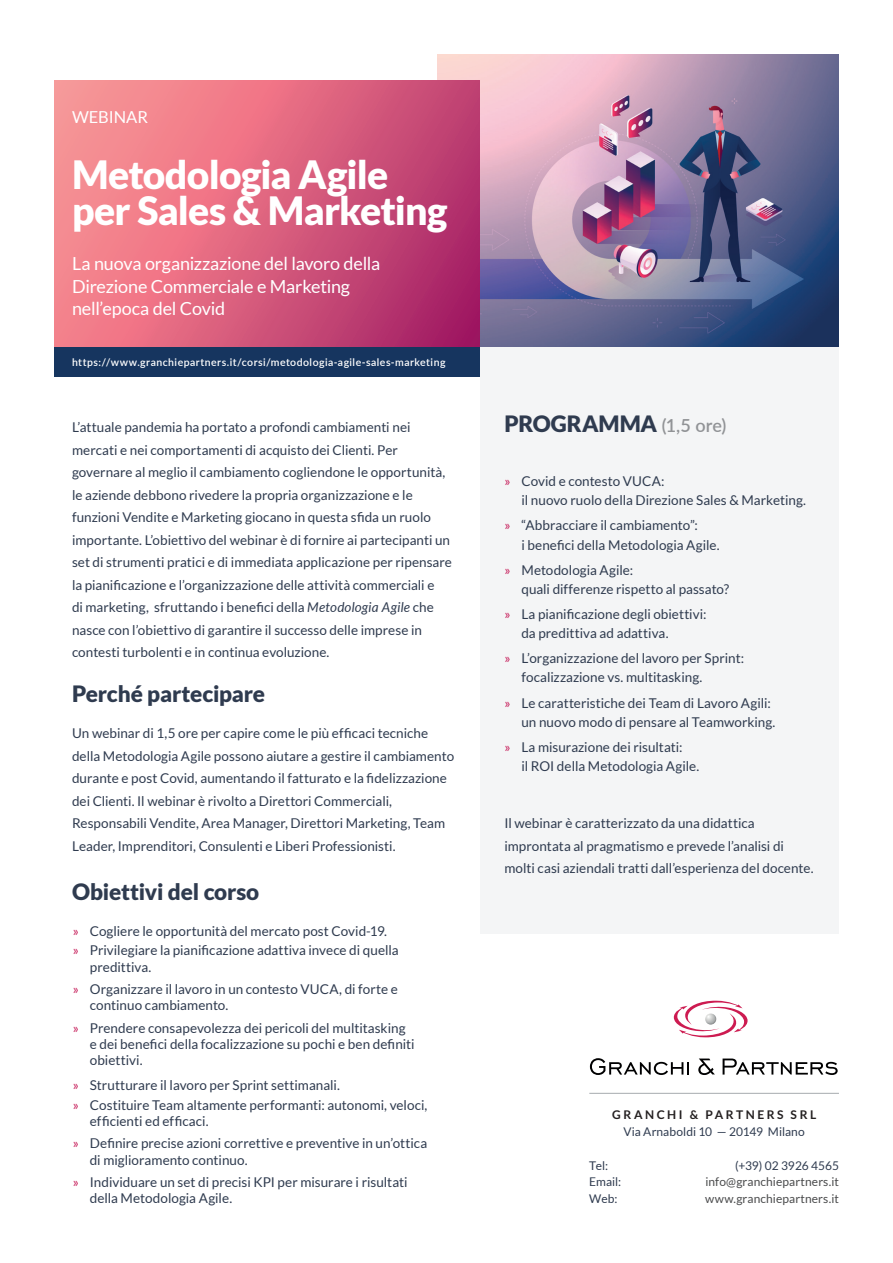
<style>
.page{position:relative;width:893px;height:1263px;background:#fff}
.page>*{position:absolute;margin:0;border:0;box-sizing:border-box;transform-origin:0 0}
.t1{font:900 39px/36px "Lato";letter-spacing:-.02em;color:#fff}
.t2{font:900 22.5px "Lato";letter-spacing:-.01em;color:#2f3b4f}
.t3{font:18px/22.5px "Lato";letter-spacing:-.01em;color:#fff}
.t4{font:16.5px "Lato";letter-spacing:-.005em;color:#fff}
.t5{font:13.5px/22.5px "Lato";color:#2f3b4f}
.t6{font:12px "Lato";letter-spacing:.005em;color:#2f3b4f}
.t7{font:12px "Lato";letter-spacing:.01em;color:#4b4c4d}
.t8{font:700 12px "Lato";letter-spacing:.21em;color:#231f20}
.t9{font:600 10.5px "Lato";letter-spacing:.045em;color:#fff}
.s1{font-style:italic}
.s2{color:#c7205c}
.s3{font-weight:600;font-size:18px;color:#919396}
</style>
<div class="page">
<img style="left:437px;top:54px;width:402px;height:293px">
<svg style="left:54px;top:81px;width:425px;height:266px;background:#d9617f"></svg>
<div style="left:54px;top:347px;width:425px;height:29px;background:#16355f"></div>
<svg style="left:674px;top:1000px;width:74px;height:37px"></svg>
<div style="left:705px;top:1014px;width:11px;height:10px;border:1px solid #fff;border-radius:50%"></div>
<svg style="left:590px;top:1058px;width:99px;height:17px"></svg>
<svg style="left:698px;top:1058px;width:17px;height:17px"></svg>
<svg style="left:723px;top:1058px;width:115px;height:17px"></svg>
<hr style="left:589px;top:1093px;width:250px;height:1px;background:#a6abaf">
<div style="left:480px;top:347px;width:359px;height:587px;background:#f4f5f6"></div>
<p class="t4" style="left:72px;top:107px;width:78px">WEBINAR</p>
<h1 class="t1" style="left:72px;top:156px;width:377px">Metodologia Agile per Sales &amp; Marketing</h1>
<h3 class="t3" style="left:72px;top:252px;width:310px">La nuova organizzazione del lavoro della<br>Direzione Commerciale e Marketing nell’epoca del Covid</h3>
<p class="t9" style="left:72px;top:355px;width:375px">https://www.granchiepartners.it/corsi/metodologia-agile-sales-marketing</p>
<p class="t5" style="left:72px;top:416px;width:381px">L’attuale pandemia ha portato a profondi cambiamenti nei mercati e nei comportamenti di acquisto dei Clienti. Per governare al meglio il cambiamento cogliendone le opportunità, le aziende debbono rivedere la propria organizzazione e le funzioni Vendite e Marketing giocano in questa sfida un ruolo importante. L’obiettivo del webinar è di fornire ai partecipanti un set di strumenti pratici e di immediata applicazione per ripensare la pianificazione e l’organizzazione delle attività commerciali e<br>di marketing, sfruttando i benefici della <span class="s1">Metodologia Agile</span> che nasce con l’obiettivo di garantire il successo delle imprese in contesti turbolenti e in continua evoluzione.</p>
<h2 class="t2" style="left:72px;top:681px;width:195px">Perché partecipare</h2>
<p class="t5" style="left:72px;top:722px;width:384px">Un webinar di 1,5 ore per capire come le più efficaci tecniche della Metodologia Agile possono aiutare a gestire il cambiamento durante e post Covid, aumentando il fatturato e la fidelizzazione dei Clienti. Il webinar è rivolto a Direttori Commerciali, Responsabili Vendite, Area Manager, Direttori Marketing, Team Leader, Imprenditori, Consulenti e Liberi Professionisti.</p>
<h2 class="t2" style="left:72px;top:879px;width:189px">Obiettivi del corso</h2>
<p class="t5" style="left:73px;top:921px;width:327px;line-height:19.4px"><span class="s2">»</span> Cogliere le opportunità del mercato post Covid-19.<br><span class="s2">»</span> Privilegiare la pianificazione adattiva invece di quella</p>
<p class="t5" style="left:73px;top:955px;width:327px;text-indent:17px">predittiva.<br><span class="s2">»</span> Organizzare il lavoro in un contesto VUCA, di forte e</p>
<p class="t5" style="left:73px;top:994px;width:334px;text-indent:17px">continuo cambiamento.<br><span class="s2">»</span> Prendere consapevolezza dei pericoli del multitasking</p>
<p class="t5" style="left:90px;top:1036px;width:326px;line-height:16.4px">e dei benefici della focalizzazione su pochi e ben definiti obiettivi.</p>
<p class="t5" style="left:73px;top:1076px;width:356px;line-height:19.4px"><span class="s2">»</span> Strutturare il lavoro per Sprint settimanali.<br><span class="s2">»</span> Costituire Team altamente performanti: autonomi, veloci,</p>
<p class="t5" style="left:73px;top:1110px;width:356px;text-indent:17px">efficienti ed efficaci.<br><span class="s2">»</span> Definire precise azioni correttive e preventive in un’ottica</p>
<p class="t5" style="left:73px;top:1148px;width:336px;text-indent:17px">di miglioramento continuo.<br><span class="s2">»</span> Individuare un set di precisi KPI per misurare i risultati</p>
<p class="t5" style="left:90px;top:1187px;width:144px">della Metodologia Agile.</p>
<h2 class="t2" style="left:504px;top:411px;width:223px">PROGRAMMA <span class="s3">(1,5 ore)</span></h2>
<p class="t5" style="left:521px;top:471px;width:286px;line-height:19.2px;text-indent:-17px"><span class="s2">»</span> Covid e contesto VUCA:<br>il nuovo ruolo della Direzione Sales &amp; Marketing.</p>
<p class="t5" style="left:521px;top:516px;width:200px;line-height:19.2px;text-indent:-17px"><span class="s2">»</span> “Abbracciare il cambiamento”:<br>i benefici della Metodologia Agile.</p>
<p class="t5" style="left:521px;top:560px;width:209px;line-height:19.2px;text-indent:-17px"><span class="s2">»</span> Metodologia Agile:<br>quali differenze rispetto al passato?</p>
<p class="t5" style="left:521px;top:604px;width:186px;line-height:19.2px;text-indent:-17px"><span class="s2">»</span> La pianificazione degli obiettivi: da predittiva ad adattiva.</p>
<p class="t5" style="left:521px;top:649px;width:224px;line-height:19.2px;text-indent:-17px"><span class="s2">»</span> L’organizzazione del lavoro per Sprint: focalizzazione vs. multitasking.</p>
<p class="t5" style="left:521px;top:693px;width:256px;line-height:19.2px;text-indent:-17px"><span class="s2">»</span> Le caratteristiche dei Team di Lavoro Agili: un nuovo modo di pensare al Teamworking.</p>
<p class="t5" style="left:521px;top:737px;width:179px;line-height:19.2px;text-indent:-17px"><span class="s2">»</span> La misurazione dei risultati:<br>il ROI della Metodologia Agile.</p>
<p class="t5" style="left:504px;top:812px;width:311px">Il webinar è caratterizzato da una didattica improntata al pragmatismo e prevede l’analisi di molti casi aziendali tratti dall’esperienza del docente.</p>
<p class="t8" style="left:612px;top:1107px;width:206px">GRANCHI &amp; PARTNERS SRL</p>
<p class="t6" style="left:623px;top:1124px;width:183px">Via Arnaboldi 10 — 20149 Milano</p>
<p class="t6" style="left:589px;top:1158px;width:20px">Tel:</p>
<p class="t6" style="left:735px;top:1158px;width:105px">(+39) 02 3926 4565</p>
<p class="t6" style="left:589px;top:1175px;width:34px">Email:</p>
<p class="t7" style="left:705px;top:1175px;width:135px">info@granchiepartners.it</p>
<p class="t6" style="left:589px;top:1192px;width:30px">Web:</p>
<p class="t7" style="left:705px;top:1192px;width:135px">www.granchiepartners.it</p>
</div>
